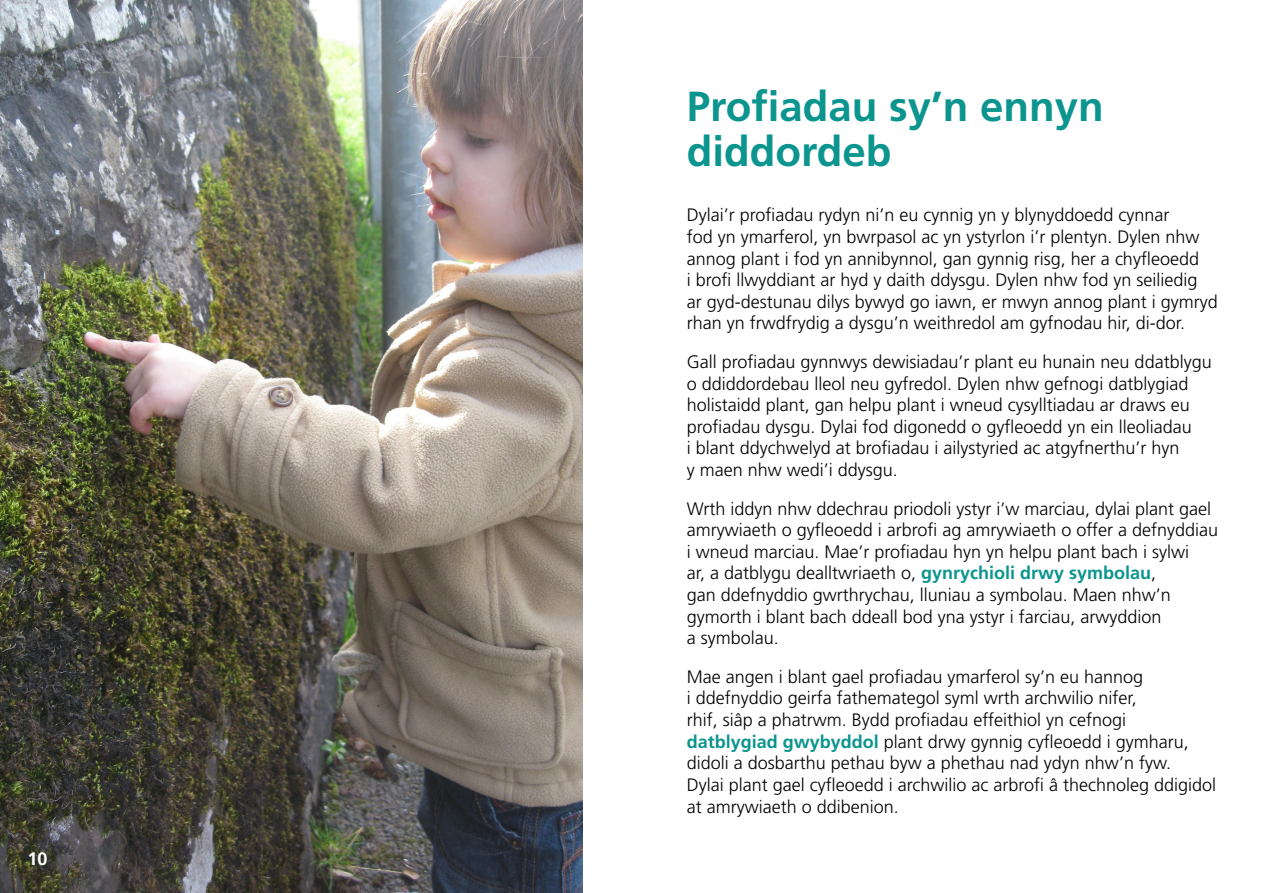
<style>
.page{position:relative;width:1263px;height:893px;background:#fff}
.page>*{position:absolute;margin:0;border:0;box-sizing:border-box;transform-origin:0 0}
.H2_-_Chapter_headings{font:700 42px/45px "Frutiger LT Std";color:#0b958e}
.P_-_Body_Text{font:300 18px/21.6px "Frutiger LT Std";color:#000}
.P_-_Body_Text-2{font:700 18px "Frutiger LT Std";color:#fff}
.s1{font-weight:700;color:#0b958e}
</style>
<div class="page">
<img style="left:0;top:0;width:583px;height:893px">
<h2 class="P_-_Body_Text-2" style="left:28px;top:848px;width:22px">10</h2>
<h2 class="H2_-_Chapter_headings" style="left:687px;top:84px;width:419px">Profiadau sy’n ennyn diddordeb</h2>
<h2 class="P_-_Body_Text" style="left:687px;top:205px;width:533px">Dylai’r profiadau rydyn ni’n eu cynnig yn y blynyddoedd cynnar<br>fod yn ymarferol, yn bwrpasol ac yn ystyrlon i’r plentyn. Dylen nhw annog plant i fod yn annibynnol, gan gynnig risg, her a chyfleoedd<br>i brofi llwyddiant ar hyd y daith ddysgu. Dylen nhw fod yn seiliedig<br>ar gyd‑destunau dilys bywyd go iawn, er mwyn annog plant i gymryd rhan yn frwdfrydig a dysgu’n weithredol am gyfnodau hir, di-dor.</h2>
<h2 class="P_-_Body_Text" style="left:687px;top:351px;width:526px">Gall profiadau gynnwys dewisiadau’r plant eu hunain neu ddatblygu o ddiddordebau lleol neu gyfredol. Dylen nhw gefnogi datblygiad holistaidd plant, gan helpu plant i wneud cysylltiadau ar draws eu profiadau dysgu. Dylai fod digonedd o gyfleoedd yn ein lleoliadau<br>i blant ddychwelyd at brofiadau i ailystyried ac atgyfnerthu’r hyn<br>y maen nhw wedi’i ddysgu.</h2>
<h2 class="P_-_Body_Text" style="left:687px;top:498px;width:533px">Wrth iddyn nhw ddechrau priodoli ystyr i’w marciau, dylai plant gael amrywiaeth o gyfleoedd i arbrofi ag amrywiaeth o offer a defnyddiau i wneud marciau. Mae’r profiadau hyn yn helpu plant bach i sylwi<br>ar, a datblygu dealltwriaeth o, <span class="s1">gynrychioli drwy symbolau</span>,<br>gan ddefnyddio gwrthrychau, lluniau a symbolau. Maen nhw’n gymorth i blant bach ddeall bod yna ystyr i farciau, arwyddion<br>a symbolau.</h2>
<h2 class="P_-_Body_Text" style="left:687px;top:666px;width:531px">Mae angen i blant gael profiadau ymarferol sy’n eu hannog<br>i ddefnyddio geirfa fathemategol syml wrth archwilio nifer,<br>rhif, siâp a phatrwm. Bydd profiadau effeithiol yn cefnogi <span class="s1">datblygiad gwybyddol</span> plant drwy gynnig cyfleoedd i gymharu, didoli a dosbarthu pethau byw a phethau nad ydyn nhw’n fyw.<br>Dylai plant gael cyfleoedd i archwilio ac arbrofi â thechnoleg ddigidol at amrywiaeth o ddibenion.</h2>
</div>
